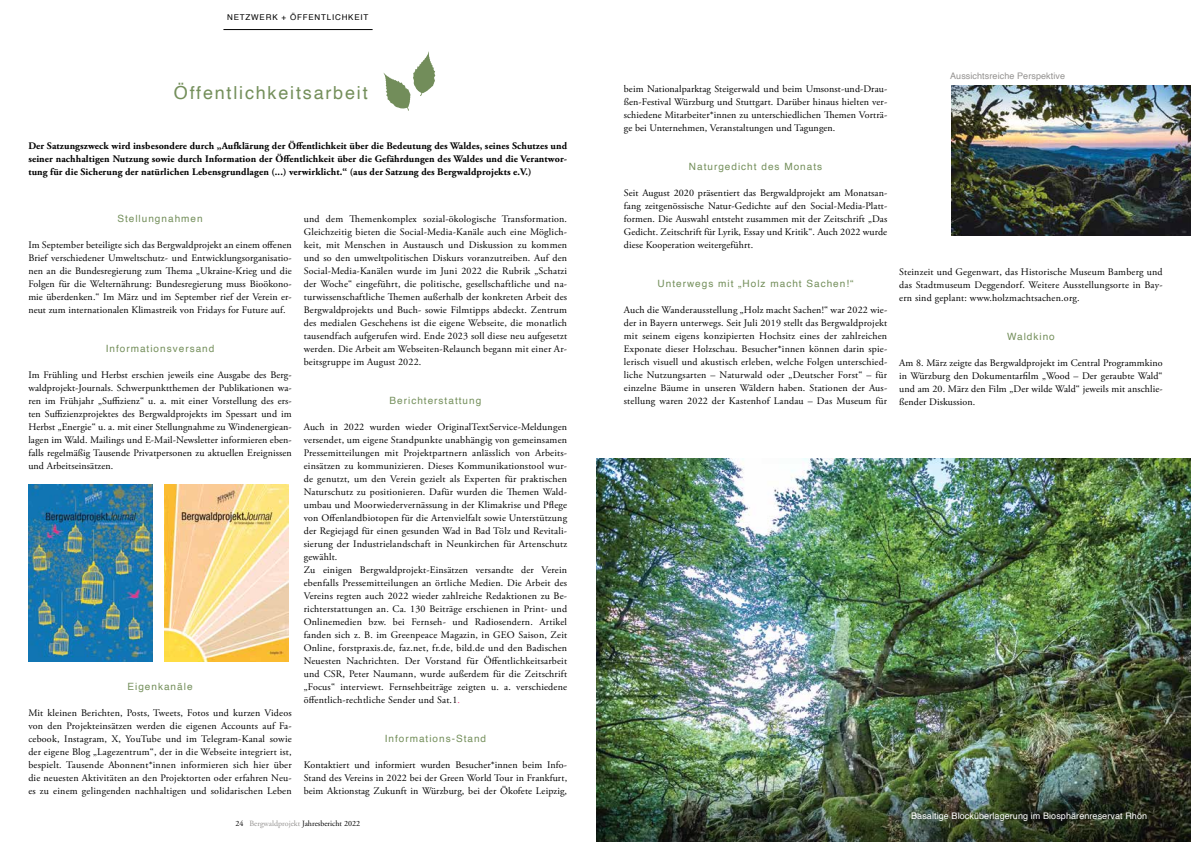
<style>
.page{position:relative;width:1191px;height:842px;background:#fff}
.page>*{position:absolute;margin:0;border:0;box-sizing:border-box;transform-origin:0 0}
.t1{font:18px "Helvetica";letter-spacing:.1em;color:#748f5b}
.t2{font:10px/13px "Adobe Garamond Pro";letter-spacing:.02em;color:#000;text-align:justify}
.t3{font:700 10px/13px "Adobe Garamond Pro";letter-spacing:.01em;color:#000;text-align:justify}
.t4{font:10px "Helvetica";letter-spacing:.1em;color:#748f5b}
.t5{font:9px "Helvetica";letter-spacing:.01em;color:#fff}
.t6{font:9px "Helvetica";letter-spacing:.01em;color:#949290}
.t7{font:8px "Adobe Garamond";color:#000}
.t8{font:8px "Helvetica";letter-spacing:.1em;color:#000}
.s1{color:#ed3186}
.s2{color:#949290}
</style>
<div class="page">
<hr style="left:223px;top:29px;width:149px;height:1px;background:#000">
<img style="left:28px;top:484px;width:125px;height:177px">
<img style="left:164px;top:484px;width:125px;height:177px">
<img style="left:951px;top:85px;width:240px;height:150px">
<img style="left:596px;top:458px;width:595px;height:312px">
<svg style="left:383px;top:51px;width:52px;height:60px"></svg>
<img style="left:596px;top:770px;width:595px;height:72px">
<p class="t8" style="left:227px;top:11px;width:143px">NETZWERK + ÖFFENTLICHKEIT</p>
<h1 class="t1" style="left:174px;top:78px;width:195px">Öffentlichkeitsarbeit</h1>
<p class="t3" style="left:28px;top:140px;width:540px">Der Satzungszweck wird insbesondere durch „Aufklärung der Öffentlichkeit über die Bedeutung des Waldes, seines Schutzes und seiner nachhaltigen Nutzung sowie durch Information der Öffentlichkeit über die Gefährdungen des Waldes und die Verantwor&shy;tung für die Sicherung der natürlichen Lebensgrundlagen (...) verwirklicht.“ (aus der Satzung des Bergwaldprojekts e.V.)</p>
<p class="t4" style="left:117px;top:211px;width:87px">Stellungnahmen</p>
<p class="t2" style="left:28px;top:239px;width:265px">Im September beteiligte sich das Bergwaldprojekt an einem offenen Brief verschiedener Umweltschutz- und Entwicklungsorganisatio&shy;nen an die Bundesregierung zum Thema „Ukraine-Krieg und die Folgen für die Welternährung: Bundesregierung muss Bioökono&shy;mie überdenken.“ Im März und im September rief der Verein er&shy;neut zum internationalen Klimastreik von Fridays for Future auf.</p>
<p class="t4" style="left:106px;top:341px;width:110px">Informationsversand</p>
<p class="t2" style="left:28px;top:369px;width:265px">Im Frühling und Herbst erschien jeweils eine Ausgabe des Berg&shy;waldprojekt-Journals. Schwerpunktthemen der Publikationen wa&shy;ren im Frühjahr „Suffizienz“ u. a. mit einer Vorstellung des ers&shy;ten Suffizienzprojektes des Bergwaldprojekts im Spessart und im Herbst „Energie“ u. a. mit einer Stellungnahme zu Windenergiean&shy;lagen im Wald. Mailings und E-Mail-Newsletter informieren eben&shy;falls regelmäßig Tausende Privatpersonen zu aktuellen Ereignissen und Arbeitseinsätzen.</p>
<p class="t4" style="left:127px;top:679px;width:67px">Eigenkanäle</p>
<p class="t2" style="left:28px;top:707px;width:265px">Mit kleinen Berichten, Posts, Tweets, Fotos und kurzen Videos von den Projekteinsätzen werden die eigenen Accounts auf Fa&shy;cebook, Instagram, X, YouTube und im Telegram-Kanal sowie der eigene Blog „Lagezentrum“, der in die Webseite integriert ist, bespielt. Tausende Abonnent*innen informieren sich hier über die neuesten Aktivitäten an den Projektorten oder erfahren Neu&shy;es zu einem gelingenden nachhaltigen und solidarischen Leben</p>
<p class="t2" style="left:304px;top:213px;width:265px">und dem Themenkomplex sozial-ökologische Transformation.<br>Gleichzeitig bieten die Social-Media-Kanäle auch eine Möglich&shy;keit, mit Menschen in Austausch und Diskussion zu kommen und so den umweltpolitischen Diskurs voranzutreiben. Auf den Social-Media-Kanälen wurde im Juni 2022 die Rubrik „Schatzi der Woche“ eingeführt, die politische, gesellschaftliche und na&shy;turwissenschaftliche Themen außerhalb der konkreten Arbeit des Bergwaldprojekts und Buch- sowie Filmtipps abdeckt. Zentrum des medialen Geschehens ist die eigene Webseite, die monatlich tausendfach aufgerufen wird. Ende 2023 soll diese neu aufgesetzt werden. Die Arbeit am Webseiten-Relaunch begann mit einer Ar&shy;beitsgruppe im August 2022.</p>
<p class="t4" style="left:389px;top:393px;width:93px">Berichterstattung</p>
<p class="t2" style="left:304px;top:421px;width:265px;text-align:left">Auch in 2022 wurden wieder OriginalTextService-Meldungen versendet, um eigene Standpunkte unabhängig von gemeinsamen Pressemitteilungen mit Projektpartnern anlässlich von Arbeits&shy;einsätzen zu kommunizieren. Dieses Kommunikationstool wur&shy;de genutzt, um den Verein gezielt als Experten für praktischen Naturschutz zu positionieren. Dafür wurden die Themen Wald&shy;umbau und Moorwiedervernässung in der Klimakrise und Pflege von Offenlandbiotopen für die Artenvielfalt sowie Unterstützung der Regiejagd für einen gesunden Wad in Bad Tölz und Revitali&shy;sierung der Industrielandschaft in Neunkirchen für Artenschutz gewählt.<br>Zu einigen Bergwaldprojekt-Einsätzen versandte der Verein ebenfalls Pressemitteilungen an örtliche Medien. Die Arbeit des Vereins regten auch 2022 wieder zahlreiche Redaktionen zu Be&shy;richterstattungen an. Ca. 130 Beiträge erschienen in Print- und Onlinemedien bzw. bei Fernseh- und Radiosendern. Artikel fanden sich z. B. im Greenpeace Magazin, in GEO Saison, Zeit Online, forstpraxis.de, faz.net, fr.de, bild.de und den Badischen Neuesten Nachrichten. Der Vorstand für Öffentlichkeitsarbeit und CSR, Peter Naumann, wurde außerdem für die Zeitschrift „Focus“ interviewt. Fernsehbeiträge zeigten u. a. verschiedene öffentlich-rechtliche Sender und Sat.1<span class="s1">.</span></p>
<p class="t4" style="left:385px;top:731px;width:103px">Informations-Stand</p>
<p class="t2" style="left:304px;top:759px;width:265px">Kontaktiert und informiert wurden Besucher*innen beim Info-Stand des Vereins in 2022 bei der Green World Tour in Frankfurt, beim Aktionstag Zukunft in Würzburg, bei der Ökofete Leipzig,</p>
<p class="t7" style="left:235px;top:819px;width:126px">24 <span class="s2">Bergwaldprojekt</span> Jahresbericht 2022</p>
<p class="t2" style="left:624px;top:83px;width:265px">beim Nationalparktag Steigerwald und beim Umsonst-und-Drau&shy;ßen-Festival Würzburg und Stuttgart. Darüber hinaus hielten ver&shy;schiedene Mitarbeiter*innen zu unterschiedlichen Themen Vorträ&shy;ge bei Unternehmen, Veranstaltungen und Tagungen.</p>
<p class="t4" style="left:689px;top:159px;width:135px">Naturgedicht des Monats</p>
<p class="t2" style="left:624px;top:187px;width:265px">Seit August 2020 präsentiert das Bergwaldprojekt am Monatsan&shy;fang zeitgenössische Natur-Gedichte auf den Social-Media-Platt&shy;formen. Die Auswahl entsteht zusammen mit der Zeitschrift „Das Gedicht. Zeitschrift für Lyrik, Essay und Kritik“. Auch 2022 wurde diese Kooperation weitergeführt.</p>
<p class="t4" style="left:657px;top:276px;width:197px">Unterwegs mit „Holz macht Sachen!“</p>
<p class="t2" style="left:624px;top:304px;width:265px">Auch die Wanderausstellung „Holz macht Sachen!“ war 2022 wie&shy;der in Bayern unterwegs. Seit Juli 2019 stellt das Bergwaldprojekt mit seinem eigens konzipierten Hochsitz eines der zahlreichen Exponate dieser Holzschau. Besucher*innen können darin spie&shy;lerisch visuell und akustisch erleben, welche Folgen unterschied&shy;liche Nutzungsarten – Naturwald oder „Deutscher Forst“ – für einzelne Bäume in unseren Wäldern haben. Stationen der Aus&shy;stellung waren 2022 der Kastenhof Landau – Das Museum für</p>
<p class="t6" style="left:950px;top:69px;width:116px">Aussichtsreiche Perspektive</p>
<p class="t2" style="left:899px;top:266px;width:265px">Steinzeit und Gegenwart, das Historische Museum Bamberg und das Stadtmuseum Deggendorf. Weitere Ausstellungsorte in Bay&shy;ern sind geplant: www.holzmachtsachen.org.</p>
<p class="t4" style="left:1007px;top:329px;width:49px">Waldkino</p>
<p class="t2" style="left:899px;top:357px;width:265px">Am 8. März zeigte das Bergwaldprojekt im Central Programmkino in Würzburg den Dokumentarfilm „Wood – Der geraubte Wald“ und am 20. März den Film „Der wilde Wald“ jeweils mit anschlie&shy;ßender Diskussion.</p>
<p class="t5" style="left:911px;top:809px;width:237px">Basaltige Blocküberlagerung im Biosphärenreservat Rhön</p>
</div>
